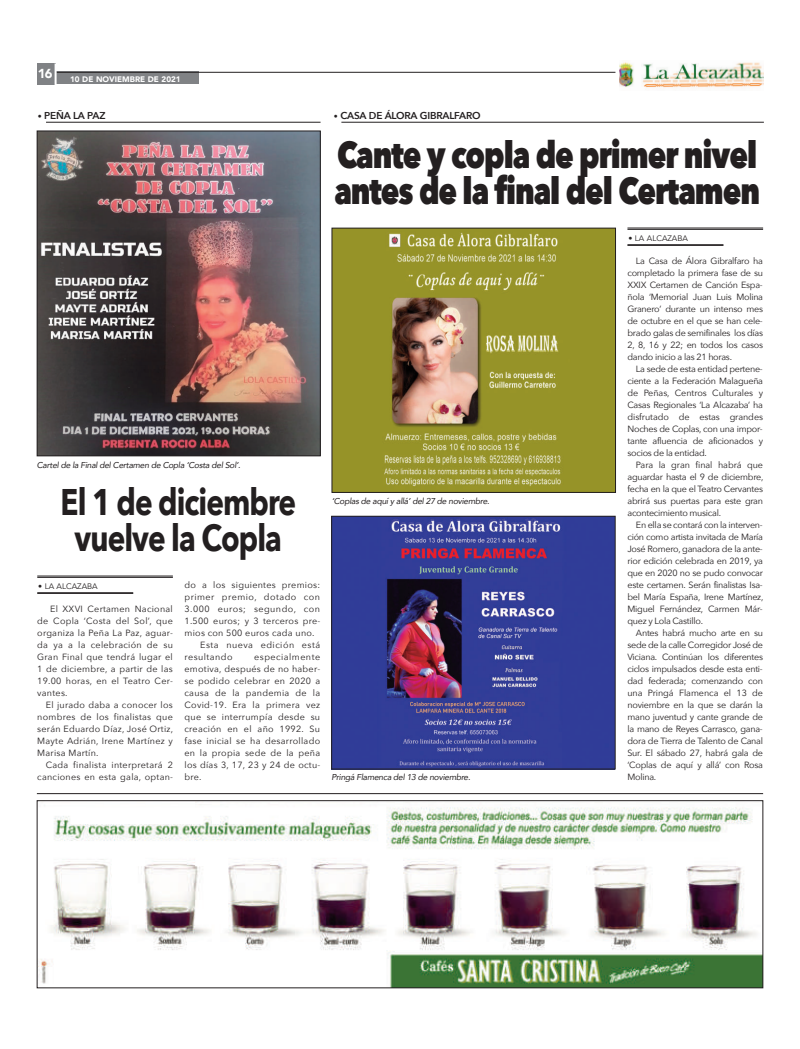
<style>
.page{position:relative;width:800px;height:1049px;background:#fff}
.page>*{position:absolute;margin:0;border:0;box-sizing:border-box;transform-origin:0 0}
.t1{font:800 37px/36px "Avenir Next";letter-spacing:-.035em;color:#231f20;scale:.8 1}
.t2{font:700 37px/36px "Avenir Next";letter-spacing:-.03em;color:#231f20;text-align:center;scale:.8 1}
.t3{font:900 13px "Avenir";color:#fff}
.t4{font:600 10px "Avenir Next";letter-spacing:-.02em;color:#231f20}
.t5{font:9px/12px "Avenir Next";letter-spacing:.03em;color:#231f20;text-align:justify}
.t6{font:9px "Avenir Next";letter-spacing:.05em;color:#231f20}
.t7{font:italic 8.5px "Avenir";letter-spacing:-.03em;color:#231f20}
.t8{font:8px "Avenir";color:#231f20}
.t9{font:900 8px "Avenir";color:#fff}
.s1{font-family:"Avenir";font-weight:400;font-size:8px}
</style>
<div class="page">
<img style="left:333px;top:518px;width:280px;height:249px">
<div style="left:331px;top:516px;width:284px;height:253px;border:1px solid #231f20"></div>
<img style="left:39px;top:133px;width:279px;height:321px">
<div style="left:37px;top:131px;width:283px;height:325px;border:1px solid #231f20"></div>
<hr style="left:46px;top:122px;width:274px;height:1px;background:#231f20">
<hr style="left:37px;top:575px;width:136px;height:1px;background:#231f20">
<hr style="left:37px;top:577px;width:136px;height:1px;background:#231f20">
<hr style="left:37px;top:592px;width:96px;height:1px;background:#231f20">
<hr style="left:37px;top:593px;width:96px;height:1px;background:#231f20">
<img style="left:619px;top:61px;width:144px;height:27px">
<div style="left:52px;top:71px;width:147px;height:13px;background:#808285"></div>
<hr style="left:56px;top:72px;width:559px;height:1px;background:#231f20">
<div style="left:37px;top:63px;width:18px;height:22px;background:#808285"></div>
<hr style="left:55px;top:63px;width:2px;height:22px;background:#fff">
<hr style="left:341px;top:122px;width:422px;height:1px;background:#231f20">
<hr style="left:627px;top:227px;width:136px;height:1px;background:#231f20">
<hr style="left:627px;top:229px;width:136px;height:1px;background:#231f20">
<hr style="left:627px;top:244px;width:96px;height:1px;background:#231f20">
<hr style="left:627px;top:245px;width:96px;height:1px;background:#231f20">
<img style="left:39px;top:802px;width:722px;height:184px">
<div style="left:37px;top:800px;width:726px;height:188px;border:1px solid #231f20"></div>
<hr style="left:37px;top:793px;width:726px;height:1px;background:#231f20">
<img style="left:333px;top:230px;width:280px;height:261px">
<div style="left:331px;top:228px;width:284px;height:265px;border:1px solid #231f20"></div>
<h2 class="t3" style="left:38px;top:65px;width:16px">16</h2>
<p class="t9" style="left:70px;top:73px;width:112px">10 DE NOVIEMBRE DE 2021</p>
<p class="t4" style="left:38px;top:109px;width:69px"><span class="s1">•</span> PEÑA LA PAZ</p>
<p class="t4" style="left:334px;top:109px;width:148px"><span class="s1">•</span> CASA DE ÁLORA GIBRALFARO</p>
<h1 class="t1" style="left:334px;top:138px;width:533px">Cante y copla de primer nivel antes de la final del Certamen</h1>
<p class="t7" style="left:37px;top:460px;width:205px">Cartel de la Final del Certamen de Copla ‘Costa del Sol’.</p>
<h1 class="t2" style="left:61px;top:485px;width:295px">El 1 de diciembre vuelve la Copla</h1>
<p class="t8" style="left:38px;top:581px;width:61px">• LA ALCAZABA</p>
<p class="t5" style="left:37px;top:603px;width:137px;text-indent:13px">El XXVI Certamen Nacional de Copla ‘Costa del Sol’, que organiza la Peña La Paz, aguar&shy;da ya a la celebración de su Gran Final que tendrá lugar el 1 de diciembre, a partir de las 19.00 horas, en el Teatro Cer&shy;vantes.</p>
<p class="t5" style="left:37px;top:699px;width:137px;text-indent:9px">El jurado daba a conocer los nombres de los finalistas que serán Eduardo Díaz, José Ortiz, Mayte Adrián, Irene Martínez y Marisa Martín.</p>
<p class="t5" style="left:37px;top:759px;width:137px;text-align:right">Cada finalista interpretará 2 canciones en esta gala, optan-</p>
<p class="t5" style="left:184px;top:579px;width:137px">do a los siguientes premios:</p>
<p class="t6" style="left:184px;top:591px;width:137px">primer premio, dotado con</p>
<p class="t6" style="left:184px;top:603px;width:137px">3.000 euros; segundo, con</p>
<p class="t5" style="left:184px;top:615px;width:137px">1.500 euros; y 3 terceros pre-</p>
<p class="t5" style="left:184px;top:627px;width:131px">mios con 500 euros cada uno.</p>
<p class="t6" style="left:200px;top:639px;width:121px">Esta nueva edición está</p>
<p class="t6" style="left:184px;top:651px;width:50px">resultando</p>
<p class="t5" style="left:184px;top:651px;width:137px;text-indent:70px">especialmente emotiva, después de no haber&shy;se podido celebrar en 2020 a causa de la pandemia de la Covid-19. Era la primera vez que se interrumpía desde su creación en el año 1992. Su fase inicial se ha desarrollado en la propia sede de la peña los días 3, 17, 23 y 24 de octu&shy;bre.</p>
<p class="t7" style="left:331px;top:496px;width:159px">‘Coplas de aquí y allá’ del 27 de noviembre.</p>
<p class="t7" style="left:331px;top:772px;width:140px">Pringá Flamenca del 13 de noviembre.</p>
<p class="t8" style="left:628px;top:233px;width:61px">• LA ALCAZABA</p>
<p class="t5" style="left:627px;top:255px;width:137px;text-indent:9px">La Casa de Álora Gibralfaro ha completado la primera fase de su XXIX Certamen de Canción Espa&shy;ñola ‘Memorial Juan Luis Molina Granero’ durante un intenso mes de octubre en el que se han cele&shy;brado galas de semifinales los días 2, 8, 16 y 22; en todos los casos dando inicio a las 21 horas.</p>
<p class="t5" style="left:627px;top:363px;width:137px;text-indent:9px">La sede de esta entidad pertene&shy;ciente a la Federación Malagueña de Peñas, Centros Culturales y Casas Regionales ‘La Alcazaba’ ha disfrutado de estas grandes Noches de Coplas, con una impor&shy;tante afluencia de aficionados y socios de la entidad.</p>
<p class="t5" style="left:627px;top:459px;width:137px;text-indent:9px">Para la gran final habrá que aguardar hasta el 9 de diciembre, fecha en la que el Teatro Cervantes abrirá sus puertas para este gran acontecimiento musical.</p>
<p class="t5" style="left:627px;top:519px;width:137px;text-indent:9px">En ella se contará con la interven&shy;ción como artista invitada de María José Romero, ganadora de la ante&shy;rior edición celebrada en 2019, ya que en 2020 no se pudo convocar este certamen. Serán finalistas Isa&shy;bel María España, Irene Martínez, Miguel Fernández, Carmen Már&shy;quez y Lola Castillo.</p>
<p class="t5" style="left:627px;top:627px;width:137px;text-indent:9px">Antes habrá mucho arte en su sede de la calle Corregidor José de Viciana. Continúan los diferentes ciclos impulsados desde esta enti&shy;dad federada; comenzando con una Pringá Flamenca el 13 de noviembre en la que se darán la mano juventud y cante grande de la mano de Reyes Carrasco, gana&shy;dora de Tierra de Talento de Canal Sur. El sábado 27, habrá gala de ‘Coplas de aquí y allá’ con Rosa Molina.</p>
</div>
